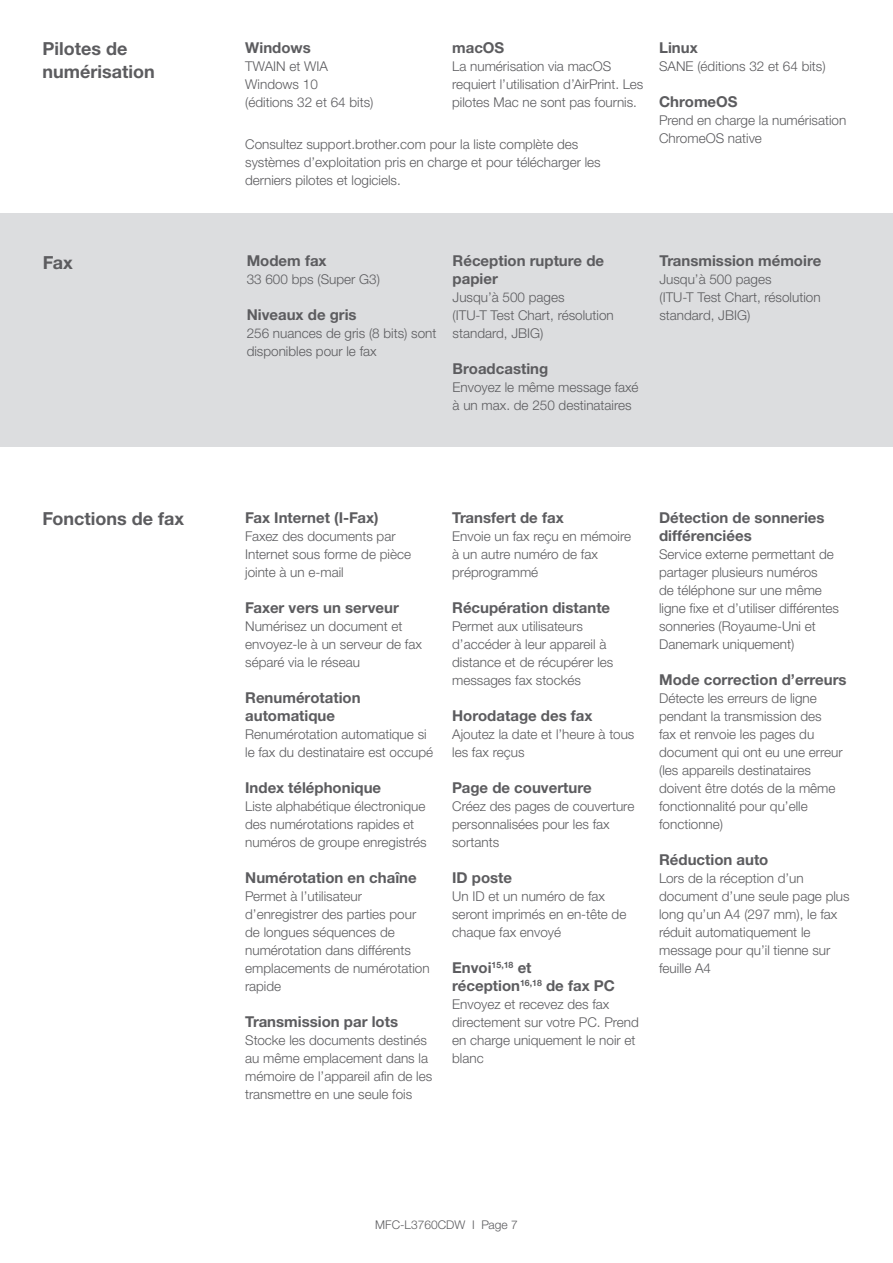
<style>
.page{position:relative;width:893px;height:1263px;background:#fff}
.page>*{position:absolute;margin:0;border:0;box-sizing:border-box;transform-origin:0 0}
.t1{font:700 18px/22.5px "Helvetica Neue LTW1 G";color:#5c5c5f}
.t2{font:700 15px/18px "Helvetica Neue LTW1 G";color:#5c5c5f}
.t3{font:300 13.5px/18px "Helvetica Neue LTW1 G";color:#5c5c5f}
.t4{font:300 12px "Helvetica Neue LTW1 G";color:#5c5c5f}
</style>
<div class="page">
<div style="left:0;top:213px;width:893px;height:234px;background:#dcdddf"></div>
<h1 class="t1" style="left:43px;top:38px;width:114px">Pilotes de numérisation</h1>
<p class="t2" style="left:245px;top:39px;width:67px">Windows</p>
<p class="t3" style="left:245px;top:57px;width:130px">TWAIN et WIA<br>Windows 10<br>(éditions 32 et 64 bits)</p>
<p class="t2" style="left:452px;top:39px;width:54px">macOS</p>
<p class="t3" style="left:452px;top:57px;width:193px">La numérisation via macOS requiert l’utilisation d’AirPrint. Les pilotes Mac ne sont pas fournis.</p>
<p class="t3" style="left:245px;top:135px;width:357px">Consultez support.brother.com pour la liste complète des systèmes d’exploitation pris en charge et pour télécharger les derniers pilotes et logiciels.</p>
<p class="t2" style="left:659px;top:39px;width:40px">Linux</p>
<p class="t3" style="left:659px;top:57px;width:168px">SANE (éditions 32 et 64 bits)</p>
<p class="t2" style="left:659px;top:93px;width:80px">ChromeOS</p>
<p class="t3" style="left:659px;top:111px;width:189px">Prend en charge la numérisation<br>ChromeOS native</p>
<h1 class="t1" style="left:43px;top:252px;width:31px">Fax</h1>
<p class="t2" style="left:247px;top:252px;width:81px">Modem fax</p>
<p class="t3" style="left:247px;top:270px;width:135px">33 600 bps (Super G3)</p>
<p class="t2" style="left:247px;top:306px;width:111px">Niveaux de gris</p>
<p class="t3" style="left:247px;top:324px;width:191px">256 nuances de gris (8 bits) sont disponibles pour le fax</p>
<p class="t2" style="left:453px;top:252px;width:153px">Réception rupture de papier</p>
<p class="t3" style="left:453px;top:288px;width:163px">Jusqu’à 500 pages<br>(ITU-T Test Chart, résolution standard, JBIG)</p>
<p class="t2" style="left:453px;top:360px;width:97px">Broadcasting</p>
<p class="t3" style="left:453px;top:378px;width:188px">Envoyez le même message faxé à un max. de 250 destinataires</p>
<p class="t2" style="left:659px;top:251px;width:163px">Transmission mémoire</p>
<p class="t3" style="left:659px;top:270px;width:163px">Jusqu’à 500 pages<br>(ITU-T Test Chart, résolution standard, JBIG)</p>
<h1 class="t1" style="left:43px;top:507px;width:143px">Fonctions de fax</h1>
<p class="t2" style="left:245px;top:508px;width:135px">Fax Internet (I-Fax)</p>
<p class="t3" style="left:245px;top:527px;width:167px">Faxez des documents par<br>Internet sous forme de pièce jointe à un e-mail</p>
<p class="t2" style="left:245px;top:598px;width:155px">Faxer vers un serveur</p>
<p class="t3" style="left:245px;top:617px;width:178px">Numérisez un document et envoyez-le à un serveur de fax séparé via le réseau</p>
<p class="t2" style="left:245px;top:688px;width:117px">Renumérotation automatique</p>
<p class="t3" style="left:245px;top:725px;width:189px">Renumérotation automatique si le fax du destinataire est occupé</p>
<p class="t2" style="left:245px;top:778px;width:138px">Index téléphonique</p>
<p class="t3" style="left:245px;top:797px;width:183px">Liste alphabétique électronique des numérotations rapides et numéros de groupe enregistrés</p>
<p class="t2" style="left:245px;top:868px;width:173px">Numérotation en chaîne</p>
<p class="t3" style="left:245px;top:887px;width:186px">Permet à l’utilisateur d’enregistrer des parties pour de longues séquences de numérotation dans différents emplacements de numérotation rapide</p>
<p class="t2" style="left:245px;top:1012px;width:154px">Transmission par lots</p>
<p class="t3" style="left:245px;top:1031px;width:188px">Stocke les documents destinés au même emplacement dans la mémoire de l’appareil afin de les transmettre en une seule fois</p>
<p class="t2" style="left:452px;top:508px;width:113px">Transfert de fax</p>
<p class="t3" style="left:452px;top:527px;width:180px">Envoie un fax reçu en mémoire à un autre numéro de fax préprogrammé</p>
<p class="t2" style="left:452px;top:598px;width:160px">Récupération distante</p>
<p class="t3" style="left:452px;top:617px;width:163px">Permet aux utilisateurs d’accéder à leur appareil à distance et de récupérer les messages fax stockés</p>
<p class="t2" style="left:452px;top:706px;width:142px">Horodatage des fax</p>
<p class="t3" style="left:452px;top:725px;width:184px">Ajoutez la date et l’heure à tous les fax reçus</p>
<p class="t2" style="left:452px;top:778px;width:141px">Page de couverture</p>
<p class="t3" style="left:452px;top:797px;width:184px">Créez des pages de couverture personnalisées pour les fax sortants</p>
<p class="t2" style="left:452px;top:868px;width:61px">ID poste</p>
<p class="t3" style="left:452px;top:887px;width:176px">Un ID et un numéro de fax seront imprimés en en-tête de chaque fax envoyé</p>
<p class="t2" style="left:452px;top:958px;width:164px">Envoi<sup>15,18</sup> et réception<sup>16,18</sup> de fax PC</p>
<p class="t3" style="left:452px;top:995px;width:188px">Envoyez et recevez des fax directement sur votre PC. Prend en charge uniquement le noir et blanc</p>
<p class="t2" style="left:659px;top:508px;width:167px">Détection de sonneries différenciées</p>
<p class="t3" style="left:659px;top:545px;width:181px">Service externe permettant de partager plusieurs numéros<br>de téléphone sur une même ligne fixe et d’utiliser différentes sonneries (Royaume-Uni et<br>Danemark uniquement)</p>
<p class="t2" style="left:659px;top:670px;width:189px">Mode correction d’erreurs</p>
<p class="t3" style="left:659px;top:689px;width:185px">Détecte les erreurs de ligne pendant la transmission des<br>fax et renvoie les pages du document qui ont eu une erreur (les appareils destinataires doivent être dotés de la même fonctionnalité pour qu’elle fonctionne)</p>
<p class="t2" style="left:659px;top:850px;width:111px">Réduction auto</p>
<p class="t3" style="left:659px;top:869px;width:192px">Lors de la réception d’un document d’une seule page plus long qu’un A4 (297 mm), le fax réduit automatiquement le message pour qu’il tienne sur feuille A4</p>
<p class="t4" style="left:375px;top:1217px;width:144px">MFC-L3760CDW I Page 7</p>
</div>
